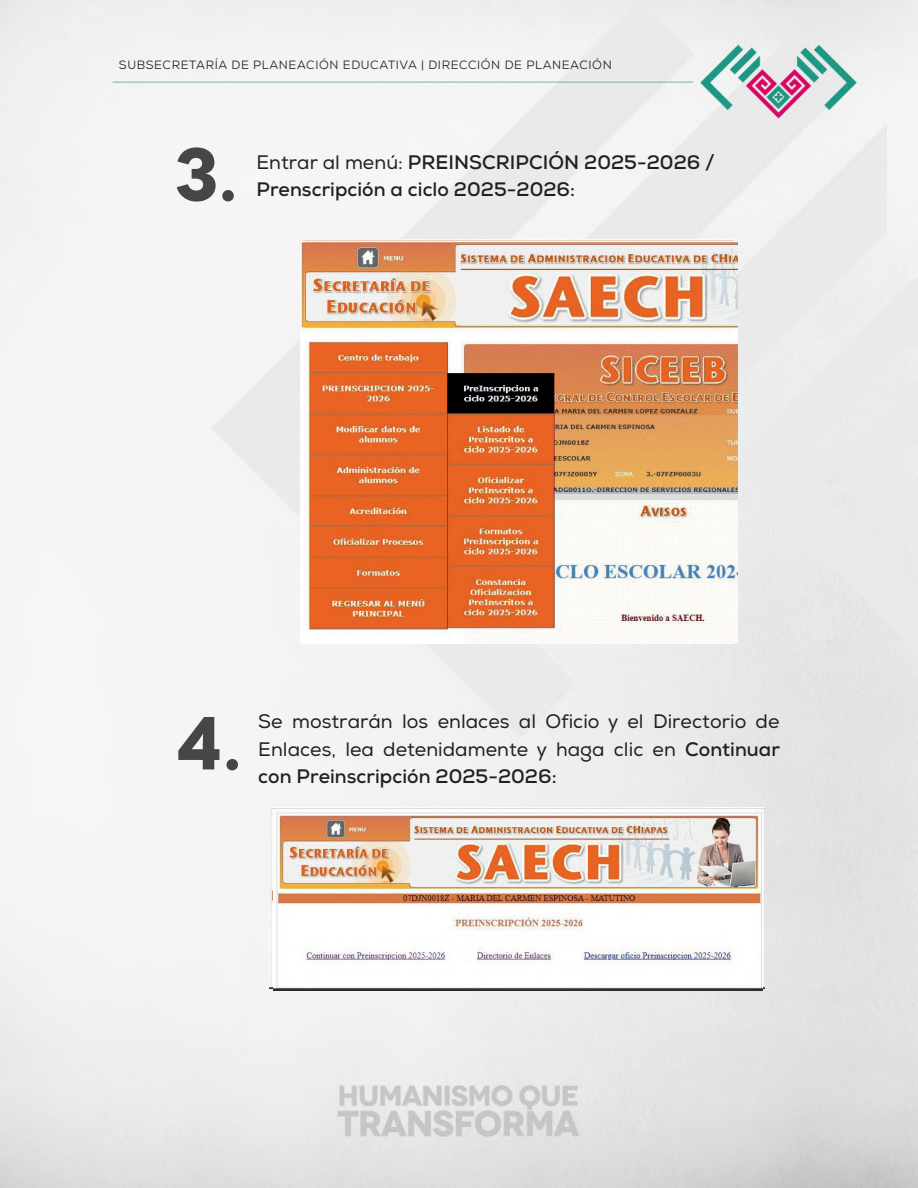
<style>
.page{position:relative;width:918px;height:1188px;background:#fff}
.page>*{position:absolute;margin:0;border:0;box-sizing:border-box;transform-origin:0 0}
.t1{font:700 75px "Novecento";color:#444648}
.t2{font:700 19.5px "Nexa";color:#231f20}
.t3{font:19.5px/27px "Nexa";color:#231f20}
.t4{font:12px "Nexa";letter-spacing:.05em;color:#231f20}
.s1{font-weight:400}
.s2{font-weight:700}
</style>
<div class="page">
<img style="left:0;top:1px;width:918px;height:1187px">
<img style="left:300px;top:241px;width:438px;height:401px">
<img style="left:273px;top:810px;width:490px;height:180px">
<p class="t4" style="left:119px;top:57px;width:494px">SUBSECRETARÍA DE PLANEACIÓN EDUCATIVA | DIRECCIÓN DE PLANEACIÓN</p>
<h1 class="t1" style="left:174px;top:127px;width:65px">3.</h1>
<p class="t2" style="left:257px;top:149px;width:460px"><span class="s1">Entrar al menú:</span> PREINSCRIPCIÓN 2025-2026 /</p>
<p class="t2" style="left:257px;top:176px;width:320px">Prenscripción a ciclo 2025-2026:</p>
<h1 class="t1" style="left:176px;top:696px;width:67px">4.</h1>
<p class="t3" style="left:258px;top:709px;width:523px">Se mostrarán los enlaces al Oficio y el Directorio de<br>Enlaces, lea detenidamente y haga clic en <span class="s2">Continuar</span></p>
<p class="t2" style="left:258px;top:763px;width:300px">con Preinscripción 2025-2026:</p>
</div>
